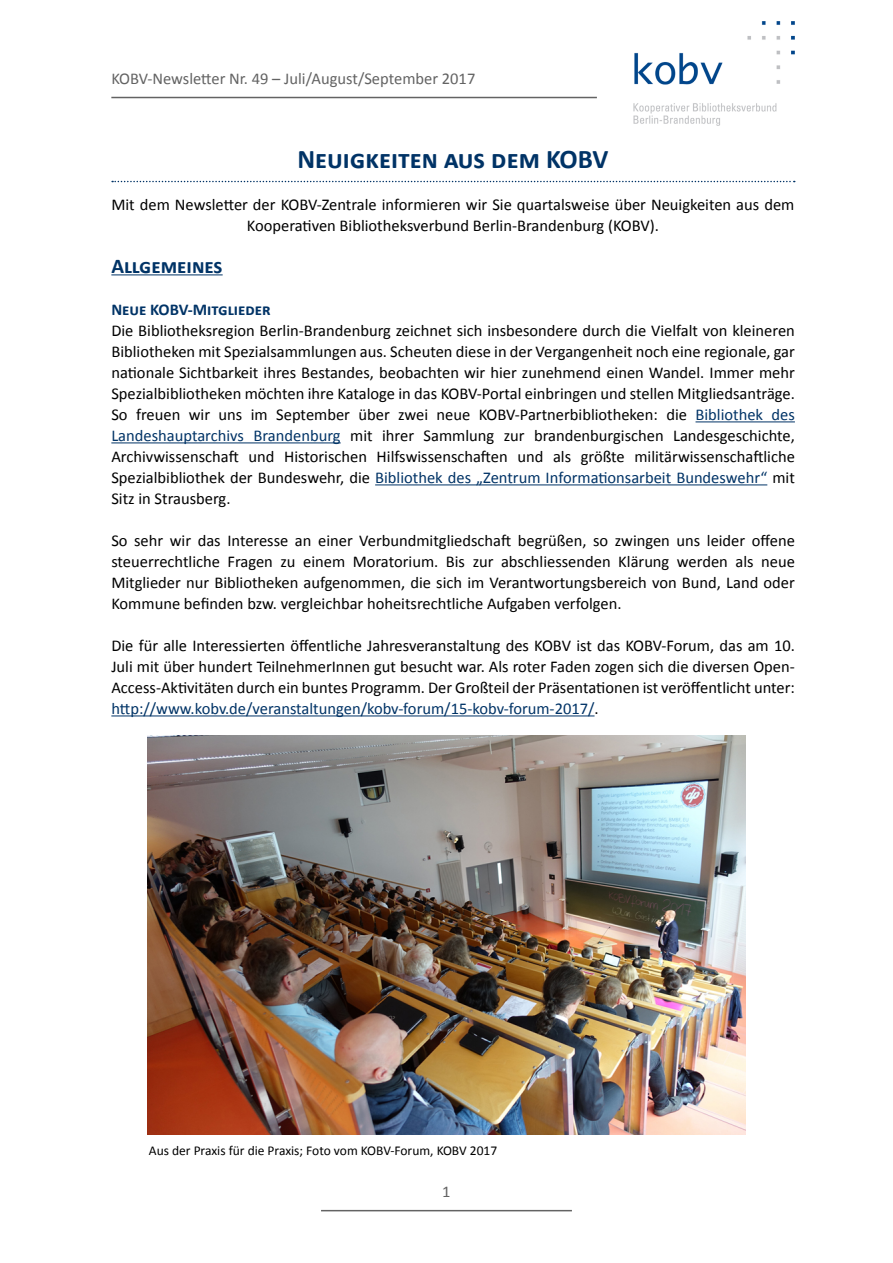
<style>
.page{position:relative;width:893px;height:1263px;background:#fff}
.page>*{position:absolute;margin:0;border:0;box-sizing:border-box;transform-origin:0 0}
.t1{font:700 27px "Calibri";color:#036}
.t2{font:700 21px "Calibri";color:#036}
.t3{font:16.5px/21px "Calibri";color:#000;text-align:justify}
.t4{font:16.5px "Calibri";color:#636363}
.t5{font:700 16.5px "Calibri";color:#036}
.t6{font:13.5px "Calibri";color:#000}
.s1{color:#036}
</style>
<div class="page">
<img style="left:634px;top:22px;width:161px;height:103px">
<hr style="left:111px;top:97px;width:486px;height:1px;background:#636363">
<svg style="left:112px;top:181px;width:683px;height:1px"></svg>
<hr style="left:111px;top:275px;width:112px;height:1px;background:#036">
<hr style="left:695px;top:422px;width:100px;height:1px;background:#036">
<hr style="left:111px;top:443px;width:230px;height:1px;background:#036">
<hr style="left:375px;top:485px;width:392px;height:1px;background:#036">
<hr style="left:111px;top:716px;width:483px;height:1px;background:#036">
<hr style="left:321px;top:1210px;width:251px;height:1px;background:#636363">
<img style="left:147px;top:735px;width:599px;height:399px">
<p class="t4" style="left:111px;top:68px;width:365px">KOBV-Newsletter Nr. 49 – Juli/August/September 2017</p>
<h1 class="t1" style="left:297px;top:142px;width:313px">Neuigkeiten aus dem KOBV</h1>
<p class="t3" style="left:111px;top:194px;width:685px;text-align:center">Mit dem Newsletter der KOBV-Zentrale informieren wir Sie quartalsweise über Neuigkeiten aus dem<br>Kooperativen Bibliotheksverbund Berlin-Brandenburg (KOBV).</p>
<p class="t2" style="left:111px;top:253px;width:113px">Allgemeines</p>
<p class="t5" style="left:111px;top:299px;width:161px">Neue KOBV-Mitglieder</p>
<p class="t3" style="left:111px;top:320px;width:685px">Die Bibliotheksregion Berlin-Brandenburg zeichnet sich insbesondere durch die Vielfalt von kleineren Bibliotheken mit Spezialsammlungen aus. Scheuten diese in der Vergangenheit noch eine regionale, gar nationale Sichtbarkeit ihres Bestandes, beobachten wir hier zunehmend einen Wandel. Immer mehr Spezialbibliotheken möchten ihre Kataloge in das KOBV-Portal einbringen und stellen Mitgliedsanträge.<br>So freuen wir uns im September über zwei neue KOBV-Partnerbibliotheken: die <span class="s1">Bibliothek des Landeshauptarchivs Brandenburg</span> mit ihrer Sammlung zur brandenburgischen Landesgeschichte, Archivwissenschaft und Historischen Hilfswissenschaften und als größte militärwissenschaftliche Spezialbibliothek der Bundeswehr, die <span class="s1">Bibliothek des „Zentrum Informationsarbeit Bundeswehr“</span> mit Sitz in Strausberg.</p>
<p class="t3" style="left:111px;top:530px;width:685px">So sehr wir das Interesse an einer Verbundmitgliedschaft begrüßen, so zwingen uns leider offene steuerrechtliche Fragen zu einem Moratorium. Bis zur abschliessenden Klärung werden als neue Mitglieder nur Bibliotheken aufgenommen, die sich im Verantwortungsbereich von Bund, Land oder Kommune befinden bzw. vergleichbar hoheitsrechtliche Aufgaben verfolgen.</p>
<p class="t3" style="left:111px;top:635px;width:685px">Die für alle Interessierten öffentliche Jahresveranstaltung des KOBV ist das KOBV-Forum, das am 10.<br>Juli mit über hundert TeilnehmerInnen gut besucht war. Als roter Faden zogen sich die diversen Open-Access-Aktivitäten durch ein buntes Programm. Der Großteil der Präsentationen ist veröffentlicht unter: <span class="s1">http://www.kobv.de/veranstaltungen/kobv-forum/15-kobv-forum-2017/</span>.</p>
<p class="t6" style="left:149px;top:1142px;width:350px">Aus der Praxis für die Praxis; Foto vom KOBV-Forum, KOBV 2017</p>
<p class="t4" style="left:442px;top:1181px;width:10px">1</p>
</div>
